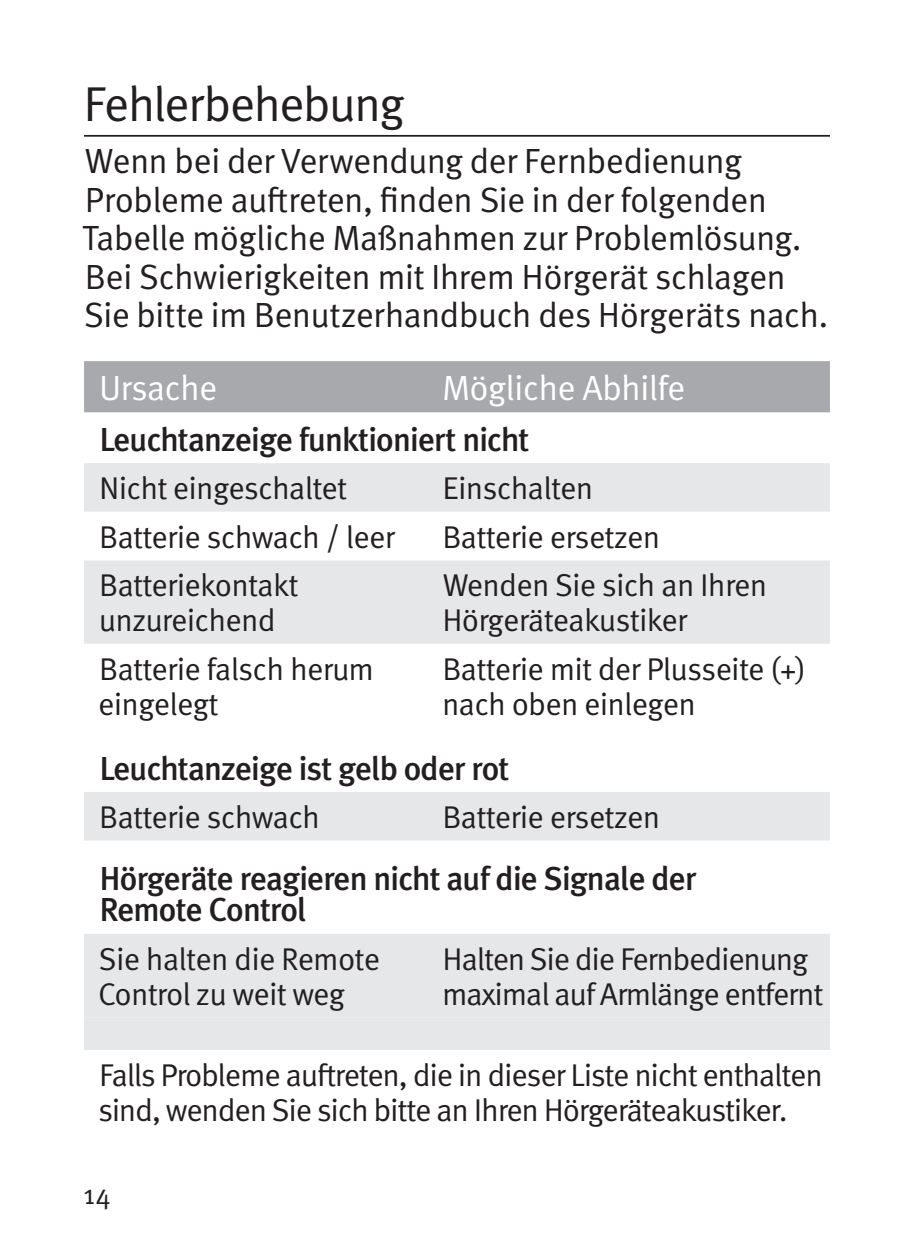
<style>
.page{position:relative;width:914px;height:1260px;background:#fff}
.page>*{position:absolute;margin:0;border:0;box-sizing:border-box;transform-origin:0 0}
.headings{font:49px "Meta OT Norm";letter-spacing:-.035em;color:#231f20}
.at_a_glance_body{font:35px/38.5px "Meta OT Norm";letter-spacing:-.025em;color:#231f20}
.cover_copy{font:35px "Meta OT Norm";letter-spacing:-.02em;color:#fff}
.troubleshooting_guid{font:500 33.25px/31.5px "Meta Plus";letter-spacing:-.025em;color:#231f20}
.troubleshooting_text{font:31.5px/35px "Meta OT Norm";letter-spacing:-.03em;color:#231f20}
.t1{font:28px "Meta OT Norm";color:#231f20}
</style>
<div class="page">
<div style="left:84px;top:361px;width:746px;height:51px;background:#a8a9ad"></div>
<svg style="left:84px;top:463px;width:746px;height:554px;fill:#e6e7e9"></svg>
<svg style="left:84px;top:512px;width:746px;height:215px"></svg>
<div style="left:84px;top:1017px;width:746px;height:33px;background:#e6e7e9"></div>
<hr style="left:84px;top:135px;width:746px;height:2px;background:#231f20">
<p class="headings" style="left:83px;top:74px;width:322px">Fehlerbehebung</p>
<p class="at_a_glance_body" style="left:82px;top:143px;width:747px">Wenn bei der Verwendung der Fernbedienung Probleme auftreten, finden Sie in der folgenden Tabelle mögliche Maßnahmen zur Problemlösung.<br>Bei Schwierigkeiten mit Ihrem Hörgerät schlagen Sie bitte im Benutzerhandbuch des Hörgeräts nach.</p>
<p class="cover_copy" style="left:99px;top:367px;width:120px">Ursache</p>
<p class="cover_copy" style="left:442px;top:367px;width:245px">Mögliche Abhilfe</p>
<p class="troubleshooting_guid" style="left:99px;top:423px;width:431px">Leuchtanzeige funktioniert nicht</p>
<p class="troubleshooting_text" style="left:99px;top:471px;width:249px">Nicht eingeschaltet</p>
<p class="troubleshooting_text" style="left:442px;top:471px;width:152px">Einschalten</p>
<p class="troubleshooting_text" style="left:99px;top:520px;width:297px">Batterie schwach / leer</p>
<p class="troubleshooting_text" style="left:442px;top:520px;width:219px">Batterie ersetzen</p>
<p class="troubleshooting_text" style="left:99px;top:568px;width:201px">Batteriekontakt unzureichend</p>
<p class="troubleshooting_text" style="left:442px;top:568px;width:326px">Wenden Sie sich an Ihren<br>Hörgeräteakustiker</p>
<p class="troubleshooting_text" style="left:98px;top:652px;width:277px">Batterie falsch herum eingelegt</p>
<p class="troubleshooting_text" style="left:442px;top:652px;width:365px">Batterie mit der Plusseite (+) nach oben einlegen</p>
<p class="troubleshooting_guid" style="left:99px;top:752px;width:411px">Leuchtanzeige ist gelb oder rot</p>
<p class="troubleshooting_text" style="left:99px;top:800px;width:222px">Batterie schwach</p>
<p class="troubleshooting_text" style="left:442px;top:800px;width:219px">Batterie ersetzen</p>
<p class="troubleshooting_guid" style="left:99px;top:862px;width:598px">Hörgeräte reagieren nicht auf die Signale der<br>Remote Control</p>
<p class="troubleshooting_text" style="left:98px;top:942px;width:283px">Sie halten die Remote<br>Control zu weit weg</p>
<p class="troubleshooting_text" style="left:442px;top:942px;width:383px">Halten Sie die Fernbedienung maximal auf Armlänge entfernt</p>
<p class="troubleshooting_text" style="left:98px;top:1058px;width:726px">Falls Probleme auftreten, die in dieser Liste nicht enthalten sind, wenden Sie sich bitte an Ihren Hörgeräteakustiker.</p>
<p class="t1" style="left:83px;top:1178px;width:29px">14</p>
</div>
